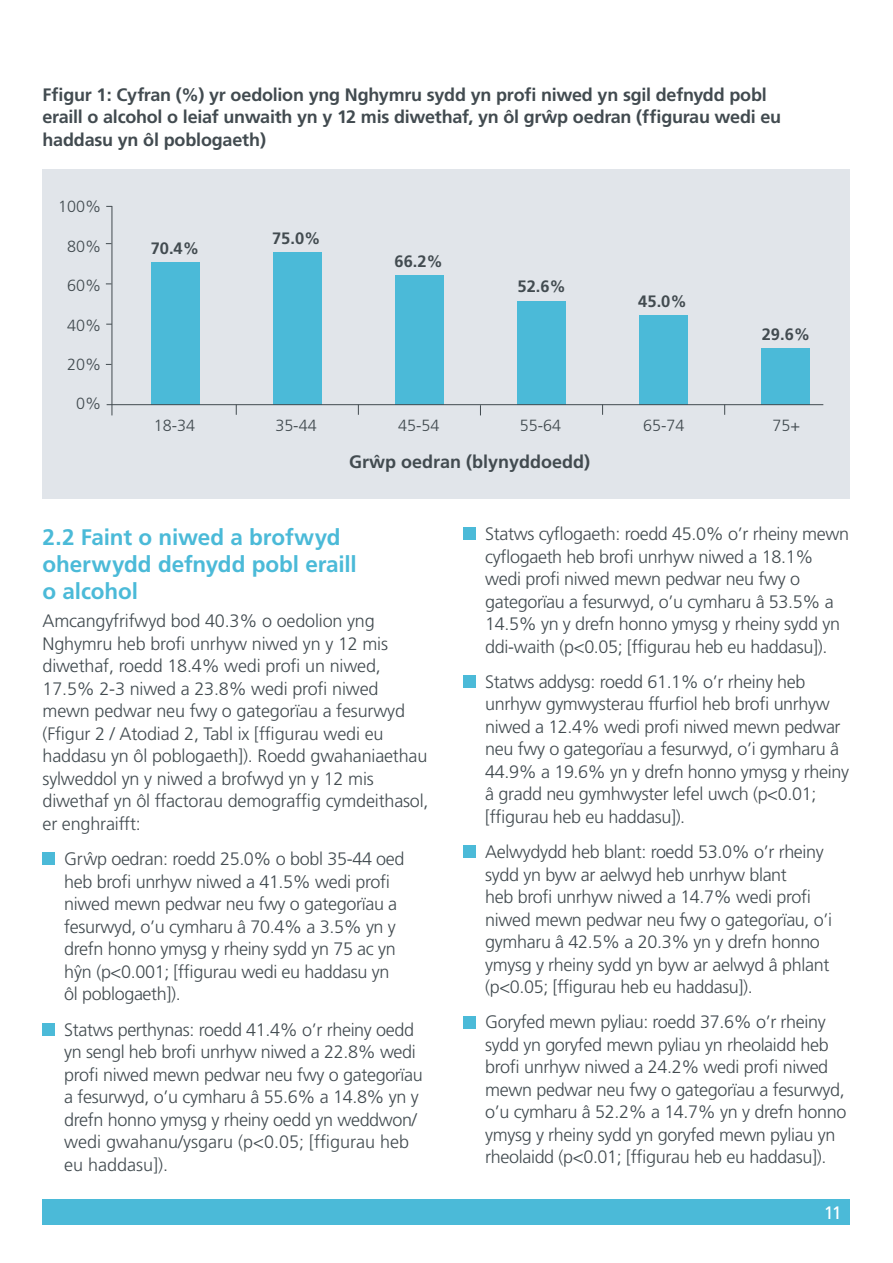
<style>
.page{position:relative;width:893px;height:1263px;background:#fff}
.page>*{position:absolute;margin:0;border:0;box-sizing:border-box;transform-origin:0 0}
.t1{font:700 22.5px/27px "Frutiger";letter-spacing:-.005em;color:#4bbad8}
.t2{font:300 18px/22.5px "Frutiger";letter-spacing:-.02em;color:#424b50}
.t3{font:700 18px/22.5px "Frutiger";letter-spacing:-.015em;color:#424b50}
.t4{font:18px "Frutiger";color:#fff}
.t5{font:700 16.5px "Frutiger";color:#424b50}
.t6{font:300 16.2px "Frutiger";color:#424b50}
</style>
<div class="page">
<div style="left:43px;top:1199px;width:807px;height:26px;background:#4bbad8"></div>
<div style="left:43px;top:169px;width:807px;height:329px;background:#e1e5ea"></div>
<div style="left:43px;top:852px;width:12px;height:13px;background:#4bbad8"></div>
<div style="left:43px;top:1023px;width:12px;height:12px;background:#4bbad8"></div>
<div style="left:463px;top:527px;width:13px;height:13px;background:#4bbad8"></div>
<div style="left:463px;top:675px;width:13px;height:13px;background:#4bbad8"></div>
<div style="left:463px;top:845px;width:13px;height:13px;background:#4bbad8"></div>
<div style="left:463px;top:1015px;width:13px;height:13px;background:#4bbad8"></div>
<div style="left:151px;top:262px;width:49px;height:143px;background:#4bbad8"></div>
<div style="left:273px;top:252px;width:49px;height:153px;background:#4bbad8"></div>
<div style="left:395px;top:275px;width:49px;height:130px;background:#4bbad8"></div>
<div style="left:517px;top:301px;width:49px;height:104px;background:#4bbad8"></div>
<div style="left:639px;top:315px;width:49px;height:90px;background:#4bbad8"></div>
<div style="left:761px;top:348px;width:49px;height:57px;background:#4bbad8"></div>
<hr style="left:107px;top:404px;width:716px;height:1px;background:#424b50">
<hr style="left:112px;top:206px;width:1px;height:209px;background:#424b50">
<p class="t3" style="left:43px;top:83px;width:740px">Ffigur 1: Cyfran (%) yr oedolion yng Nghymru sydd yn profi niwed yn sgil defnydd pobl eraill o alcohol o leiaf unwaith yn y 12 mis diwethaf, yn ôl gr ˆwp oedran (ffigurau wedi eu haddasu yn ôl poblogaeth)</p>
<p class="t6" style="left:58px;top:198px;width:45px">100%</p>
<p class="t6" style="left:67px;top:237px;width:36px">80%</p>
<p class="t6" style="left:67px;top:276px;width:36px">60%</p>
<p class="t6" style="left:67px;top:316px;width:36px">40%</p>
<p class="t6" style="left:67px;top:355px;width:36px">20%</p>
<p class="t6" style="left:76px;top:395px;width:27px">0%</p>
<p class="t5" style="left:151px;top:239px;width:50px">70.4%</p>
<p class="t5" style="left:272px;top:228px;width:50px">75.0%</p>
<p class="t5" style="left:394px;top:252px;width:50px">66.2%</p>
<p class="t5" style="left:517px;top:277px;width:50px">52.6%</p>
<p class="t5" style="left:638px;top:292px;width:50px">45.0%</p>
<p class="t5" style="left:762px;top:324px;width:50px">29.6%</p>
<p class="t6" style="left:154px;top:416px;width:43px">18-34</p>
<p class="t6" style="left:275px;top:416px;width:43px">35-44</p>
<p class="t6" style="left:398px;top:416px;width:43px">45-54</p>
<p class="t6" style="left:520px;top:416px;width:43px">55-64</p>
<p class="t6" style="left:643px;top:416px;width:43px">65-74</p>
<p class="t6" style="left:773px;top:416px;width:29px">75+</p>
<p class="t3" style="left:349px;top:450px;width:242px">Gr ˆwp oedran (blynyddoedd)</p>
<p class="t1" style="left:43px;top:523px;width:316px">2.2 Faint o niwed a brofwyd oherwydd defnydd pobl eraill o alcohol</p>
<p class="t2" style="left:43px;top:610px;width:388px">Amcangyfrifwyd bod 40.3% o oedolion yng Nghymru heb brofi unrhyw niwed yn y 12 mis diwethaf, roedd 18.4% wedi profi un niwed, 17.5% 2-3 niwed a 23.8% wedi profi niwed mewn pedwar neu fwy o gategorïau a fesurwyd (Ffigur 2 / Atodiad 2, Tabl ix [ffigurau wedi eu haddasu yn ôl poblogaeth]). Roedd gwahaniaethau sylweddol yn y niwed a brofwyd yn y 12 mis diwethaf yn ôl ffactorau demograffig cymdeithasol, er enghraifft:</p>
<p class="t2" style="left:64px;top:848px;width:342px">Gr ˆwp oedran: roedd 25.0% o bobl 35-44 oed heb brofi unrhyw niwed a 41.5% wedi profi niwed mewn pedwar neu fwy o gategorïau a fesurwyd, o’u cymharu â 70.4% a 3.5% yn y drefn honno ymysg y rheiny sydd yn 75 ac yn hˆyn (p&lt;0.001; [ffigurau wedi eu haddasu yn ôl poblogaeth]).</p>
<p class="t2" style="left:64px;top:1018px;width:360px">Statws perthynas: roedd 41.4% o’r rheiny oedd yn sengl heb brofi unrhyw niwed a 22.8% wedi profi niwed mewn pedwar neu fwy o gategorïau a fesurwyd, o’u cymharu â 55.6% a 14.8% yn y drefn honno ymysg y rheiny oedd yn weddwon/ wedi gwahanu/ysgaru (p&lt;0.05; [ffigurau heb eu haddasu]).</p>
<p class="t2" style="left:485px;top:522px;width:365px">Statws cyflogaeth: roedd 45.0% o’r rheiny mewn cyflogaeth heb brofi unrhyw niwed a 18.1% wedi profi niwed mewn pedwar neu fwy o gategorïau a fesurwyd, o’u cymharu â 53.5% a 14.5% yn y drefn honno ymysg y rheiny sydd yn ddi-waith (p&lt;0.05; [ffigurau heb eu haddasu]).</p>
<p class="t2" style="left:485px;top:670px;width:365px">Statws addysg: roedd 61.1% o’r rheiny heb unrhyw gymwysterau ffurfiol heb brofi unrhyw niwed a 12.4% wedi profi niwed mewn pedwar neu fwy o gategorïau a fesurwyd, o’i gymharu â 44.9% a 19.6% yn y drefn honno ymysg y rheiny â gradd neu gymhwyster lefel uwch (p&lt;0.01; [ffigurau heb eu haddasu]).</p>
<p class="t2" style="left:485px;top:840px;width:348px">Aelwydydd heb blant: roedd 53.0% o’r rheiny sydd yn byw ar aelwyd heb unrhyw blant<br>heb brofi unrhyw niwed a 14.7% wedi profi niwed mewn pedwar neu fwy o gategorïau, o’i gymharu â 42.5% a 20.3% yn y drefn honno ymysg y rheiny sydd yn byw ar aelwyd â phlant (p&lt;0.05; [ffigurau heb eu haddasu]).</p>
<p class="t2" style="left:485px;top:1011px;width:363px">Goryfed mewn pyliau: roedd 37.6% o’r rheiny sydd yn goryfed mewn pyliau yn rheolaidd heb brofi unrhyw niwed a 24.2% wedi profi niwed mewn pedwar neu fwy o gategorïau a fesurwyd, o’u cymharu â 52.2% a 14.7% yn y drefn honno ymysg y rheiny sydd yn goryfed mewn pyliau yn rheolaidd (p&lt;0.01; [ffigurau heb eu haddasu]).</p>
<p class="t4" style="left:824px;top:1202px;width:20px">11</p>
</div>
